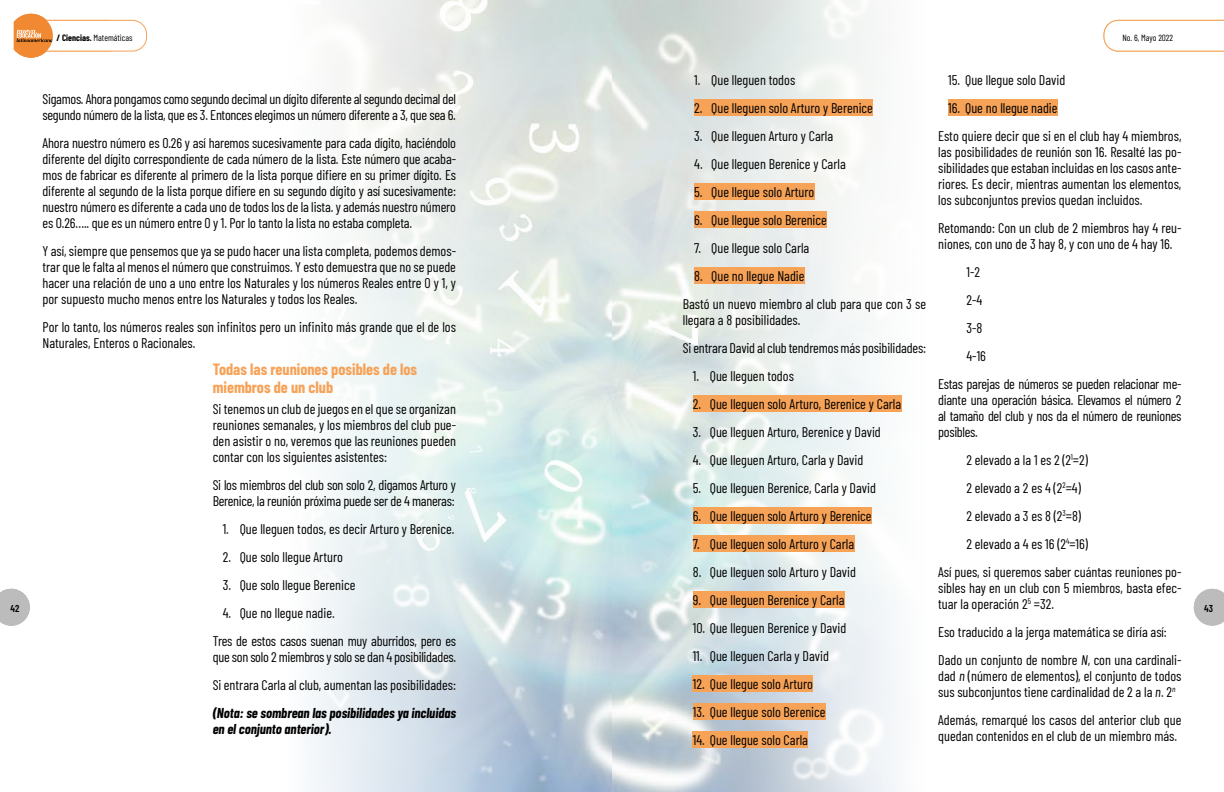
<style>
.page{position:relative;width:1224px;height:792px;background:#fff}
.page>*{position:absolute;margin:0;border:0;box-sizing:border-box;transform-origin:0 0}
.t1{font:700 16px/18px "Barlow Condensed";color:#f6a257}
.t2{font:14px/16px "Barlow Condensed";color:#000}
.t3{font:14px/16px "Barlow Condensed";letter-spacing:-.02em;color:#000}
.t4{font:italic 700 14px/16px "Barlow Condensed";color:#000}
.t5{font:600 10px "Barlow Condensed";color:#000}
.t6{font:9px "Barlow Condensed";color:#000}
.t7{font:700 9px "Barlow Condensed";color:#000}
.s1{font-weight:700}
.s2{font-style:italic}
</style>
<div class="page">
<img style="left:9px;top:0;width:1215px;height:792px">
<svg style="left:1104px;top:20px;width:120px;height:31px"></svg>
<svg style="left:1194px;top:589px;width:30px;height:37px"></svg>
<div style="left:20px;top:20px;width:127px;height:31px;background:#fff;border-radius:14px"></div>
<div style="left:20px;top:20px;width:127px;height:31px;border:1px solid #f6a257;border-radius:14px"></div>
<svg style="left:14px;top:14px;width:39px;height:44px"></svg>
<svg style="left:0;top:589px;width:30px;height:37px"></svg>
<div style="left:694px;top:99px;width:179px;height:17px;background:#f6a257"></div>
<div style="left:694px;top:183px;width:120px;height:17px;background:#f6a257"></div>
<div style="left:694px;top:211px;width:133px;height:17px;background:#f6a257"></div>
<div style="left:694px;top:267px;width:111px;height:17px;background:#f6a257"></div>
<div style="left:693px;top:395px;width:208px;height:17px;background:#f6a257"></div>
<div style="left:693px;top:507px;width:179px;height:17px;background:#f6a257"></div>
<div style="left:693px;top:535px;width:161px;height:17px;background:#f6a257"></div>
<div style="left:693px;top:591px;width:151px;height:17px;background:#f6a257"></div>
<div style="left:693px;top:675px;width:120px;height:17px;background:#f6a257"></div>
<div style="left:693px;top:703px;width:133px;height:17px;background:#f6a257"></div>
<div style="left:693px;top:731px;width:115px;height:17px;background:#f6a257"></div>
<div style="left:948px;top:99px;width:110px;height:17px;background:#f6a257"></div>
<p class="t5" style="left:10px;top:602px;width:10px">42</p>
<p class="t6" style="left:57px;top:31px;width:78px"><span class="s1">/ Ciencias.</span> Matemáticas</p>
<p class="t6" style="left:1123px;top:31px;width:52px">No. 6, Mayo 2022</p>
<p class="t7" style="left:66px;top:31px;width:44px">arta editorial</p>
<p class="t3" style="left:43px;top:90px;width:415px">Sigamos. Ahora pongamos como segundo decimal un dígito diferente al segundo decimal del segundo número de la lista, que es 3. Entonces elegimos un número diferente a 3, que sea 6.</p>
<p class="t2" style="left:43px;top:134px;width:415px;text-align:justify">Ahora nuestro número es 0.26 y así haremos sucesivamente para cada dígito, haciéndolo diferente del dígito correspondiente de cada número de la lista. Este número que acaba&shy;mos de fabricar es diferente al primero de la lista porque difiere en su primer dígito. Es diferente al segundo de la lista porque difiere en su segundo dígito y así sucesivamente: nuestro número es diferente a cada uno de todos los de la lista. y además nuestro número es 0.26….. que es un número entre 0 y 1. Por lo tanto la lista no estaba completa.</p>
<p class="t2" style="left:43px;top:242px;width:415px;text-align:justify">Y así, siempre que pensemos que ya se pudo hacer una lista completa, podemos demos&shy;trar que le falta al menos el número que construimos. Y esto demuestra que no se puede hacer una relación de uno a uno entre los Naturales y los números Reales entre 0 y 1, y por supuesto mucho menos entre los Naturales y todos los Reales.</p>
<p class="t2" style="left:43px;top:318px;width:415px">Por lo tanto, los números reales son infinitos pero un infinito más grande que el de los<br>Naturales, Enteros o Racionales.</p>
<p class="t1" style="left:213px;top:359px;width:206px">Todas las reuniones posibles de los miembros de un club</p>
<p class="t2" style="left:213px;top:400px;width:245px;text-align:justify">Si tenemos un club de juegos en el que se organizan reuniones semanales, y los miembros del club pue&shy;den asistir o no, veremos que las reuniones pueden contar con los siguientes asistentes:</p>
<p class="t3" style="left:213px;top:476px;width:245px">Si los miembros del club son solo 2, digamos Arturo y<br>Berenice, la reunión próxima puede ser de 4 maneras:</p>
<p class="t2" style="left:223px;top:520px;width:233px">1. Que lleguen todos, es decir Arturo y Berenice.</p>
<p class="t2" style="left:223px;top:548px;width:122px">2. Que solo llegue Arturo</p>
<p class="t2" style="left:223px;top:576px;width:134px">3. Que solo llegue Berenice</p>
<p class="t3" style="left:213px;top:598px;width:245px;line-height:28px;text-indent:10px">4. Que no llegue nadie.<br>Tres de estos casos suenan muy aburridos, pero es</p>
<p class="t2" style="left:213px;top:642px;width:245px;line-height:28px">que son solo 2 miembros y solo se dan 4 posibilidades.<br>Si entrara Carla al club, aumentan las posibilidades:</p>
<p class="t4" style="left:213px;top:704px;width:245px">(Nota: se sombrean las posibilidades ya incluidas en el conjunto anterior).</p>
<p class="t2" style="left:694px;top:71px;width:103px">1. Que lleguen todos</p>
<p class="t2" style="left:694px;top:99px;width:180px">2. Que lleguen solo Arturo y Berenice</p>
<p class="t2" style="left:694px;top:127px;width:141px">3. Que lleguen Arturo y Carla</p>
<p class="t2" style="left:694px;top:155px;width:153px">4. Que lleguen Berenice y Carla</p>
<p class="t2" style="left:694px;top:183px;width:122px">5. Que llegue solo Arturo</p>
<p class="t2" style="left:694px;top:211px;width:134px">6. Que llegue solo Berenice</p>
<p class="t2" style="left:694px;top:239px;width:117px">7. Que llegue solo Carla</p>
<p class="t2" style="left:683px;top:261px;width:245px;line-height:28px;text-indent:11px">8. Que no llegue Nadie<br>Bastó un nuevo miembro al club para que con 3 se</p>
<p class="t2" style="left:683px;top:305px;width:245px;line-height:28px">llegara a 8 posibilidades.<br>Si entrara David al club tendremos más posibilidades:</p>
<p class="t2" style="left:693px;top:367px;width:103px">1. Que lleguen todos</p>
<p class="t2" style="left:693px;top:395px;width:210px">2. Que lleguen solo Arturo, Berenice y Carla</p>
<p class="t2" style="left:693px;top:423px;width:190px">3. Que lleguen Arturo, Berenice y David</p>
<p class="t2" style="left:693px;top:451px;width:172px">4. Que lleguen Arturo, Carla y David</p>
<p class="t2" style="left:693px;top:479px;width:185px">5. Que lleguen Berenice, Carla y David</p>
<p class="t2" style="left:693px;top:507px;width:180px">6. Que lleguen solo Arturo y Berenice</p>
<p class="t2" style="left:693px;top:535px;width:163px">7. Que lleguen solo Arturo y Carla</p>
<p class="t2" style="left:693px;top:563px;width:165px">8. Que lleguen solo Arturo y David</p>
<p class="t2" style="left:693px;top:591px;width:153px">9. Que lleguen Berenice y Carla</p>
<p class="t2" style="left:693px;top:619px;width:155px">10. Que lleguen Berenice y David</p>
<p class="t2" style="left:693px;top:647px;width:138px">11. Que lleguen Carla y David</p>
<p class="t2" style="left:693px;top:675px;width:122px">12. Que llegue solo Arturo</p>
<p class="t2" style="left:693px;top:703px;width:134px">13. Que llegue solo Berenice</p>
<p class="t2" style="left:693px;top:731px;width:117px">14. Que llegue solo Carla</p>
<p class="t2" style="left:948px;top:71px;width:119px">15. Que llegue solo David</p>
<p class="t2" style="left:938px;top:93px;width:245px;line-height:28px;text-indent:10px">16. Que no llegue nadie<br>Esto quiere decir que si en el club hay 4 miembros,</p>
<p class="t2" style="left:938px;top:143px;width:245px;text-align:justify">las posibilidades de reunión son 16. Resalté las po&shy;sibilidades que estaban incluidas en los casos ante&shy;riores. Es decir, mientras aumentan los elementos, los subconjuntos previos quedan incluidos.</p>
<p class="t2" style="left:938px;top:219px;width:245px">Retomando: Con un club de 2 miembros hay 4 reu&shy;niones, con uno de 3 hay 8, y con uno de 4 hay 16.</p>
<p class="t2" style="left:967px;top:263px;width:15px">1-2</p>
<p class="t2" style="left:967px;top:291px;width:17px">2-4</p>
<p class="t2" style="left:967px;top:319px;width:18px">3-8</p>
<p class="t2" style="left:967px;top:347px;width:21px">4-16</p>
<p class="t3" style="left:938px;top:375px;width:245px">Estas parejas de números se pueden relacionar me-</p>
<p class="t2" style="left:938px;top:391px;width:245px;text-align:justify">diante una operación básica. Elevamos el número 2 al tamaño del club y nos da el número de reuniones posibles.</p>
<p class="t2" style="left:967px;top:451px;width:123px">2 elevado a la 1 es 2 (2<sup>1</sup>=2)</p>
<p class="t2" style="left:967px;top:479px;width:116px">2 elevado a 2 es 4 (2<sup>2</sup>=4)</p>
<p class="t2" style="left:967px;top:507px;width:116px">2 elevado a 3 es 8 (2<sup>3</sup>=8)</p>
<p class="t2" style="left:967px;top:535px;width:123px">2 elevado a 4 es 16 (2<sup>4</sup>=16)</p>
<p class="t2" style="left:938px;top:563px;width:245px">Así pues, si queremos saber cuántas reuniones po-</p>
<p class="t2" style="left:938px;top:579px;width:245px">sibles hay en un club con 5 miembros, basta efec&shy;tuar la operación 2<sup>5</sup> =32.</p>
<p class="t2" style="left:938px;top:617px;width:245px;line-height:28px">Eso traducido a la jerga matemática se diría así:<br>Dado un conjunto de nombre <span class="s2">N</span>, con una cardinali-</p>
<p class="t2" style="left:938px;top:667px;width:245px">dad <span class="s2">n</span> (número de elementos), el conjunto de todos sus subconjuntos tiene cardinalidad de 2 a la <span class="s2">n</span>. 2<sup>n</sup></p>
<p class="t2" style="left:938px;top:711px;width:245px">Además, remarqué los casos del anterior club que quedan contenidos en el club de un miembro más.</p>
<p class="t5" style="left:1204px;top:602px;width:10px">43</p>
</div>
